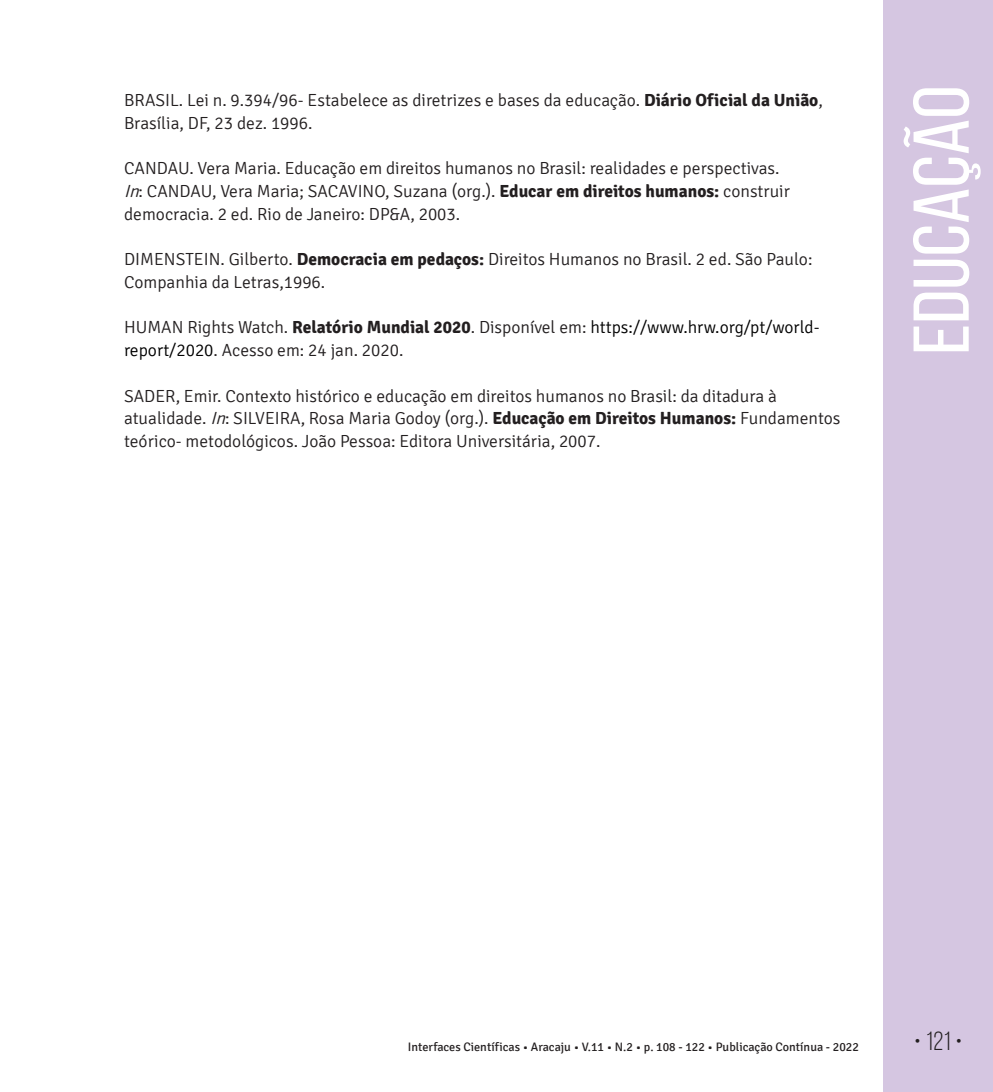
<style>
.page{position:relative;width:993px;height:1092px;background:#fff}
.page>*{position:absolute;margin:0;border:0;box-sizing:border-box;transform-origin:0 0}
.t1{font:78.75px "Bebas Neue";color:#fff;scale:1.09 1}
.t2{font:26.25px "Bebas Neue";color:#231f20}
.t3{font:300 17.5px/22.8px "Signika";color:#231f20}
.t4{font:12.25px "Signika";color:#231f20}
.s1{font-weight:700}
.s2{font-style:italic}
.s3{color:#000001}
</style>
<div class="page">
<div style="left:883px;top:0;width:109px;height:1091px;background:#d5c6e1"></div>
<p class="t3" style="left:124px;top:89px;width:700px">BRASIL. Lei n. 9.394/96- Estabelece as diretrizes e bases da educação. <span class="s1">Diário Oficial da União</span>,<br>Brasília, DF, 23 dez. 1996.</p>
<p class="t3" style="left:124px;top:157px;width:667px">CANDAU. Vera Maria. Educação em direitos humanos no Brasil: realidades e perspectivas.<br><span class="s2">In</span>: CANDAU, Vera Maria; SACAVINO, Suzana (org.). <span class="s1">Educar em direitos humanos:</span> construir democracia. 2 ed. Rio de Janeiro: DP&amp;A, 2003.</p>
<p class="t3" style="left:124px;top:248px;width:689px">DIMENSTEIN. Gilberto. <span class="s1">Democracia em pedaços:</span> Direitos Humanos no Brasil. 2 ed. São Paulo:<br>Companhia da Letras,1996.</p>
<p class="t3" style="left:124px;top:316px;width:696px">HUMAN Rights Watch. <span class="s1">Relatório Mundial 2020</span>. Disponível em: <span class="s3">https://www.hrw.org/pt/world&shy;report/2020</span>. Acesso em: 24 jan. 2020.</p>
<p class="t3" style="left:124px;top:385px;width:717px">SADER, Emir. Contexto histórico e educação em direitos humanos no Brasil: da ditadura à atualidade. <span class="s2">In</span>: SILVEIRA, Rosa Maria Godoy (org.). <span class="s1">Educação em Direitos Humanos:</span> Fundamentos teórico- metodológicos. João Pessoa: Editora Universitária, 2007.</p>
<h1 class="t1" style="left:898px;top:355px;width:248px;rotate:-90deg">EDUCAÇÃO</h1>
<p class="t4" style="left:408px;top:1040px;width:452px">Interfaces Científicas • Aracaju • V.11 • N.2 • p. 108 - 122 • Publicação Contínua - 2022</p>
<h2 class="t2" style="left:913px;top:1026px;width:50px">• 121 •</h2>
</div>
